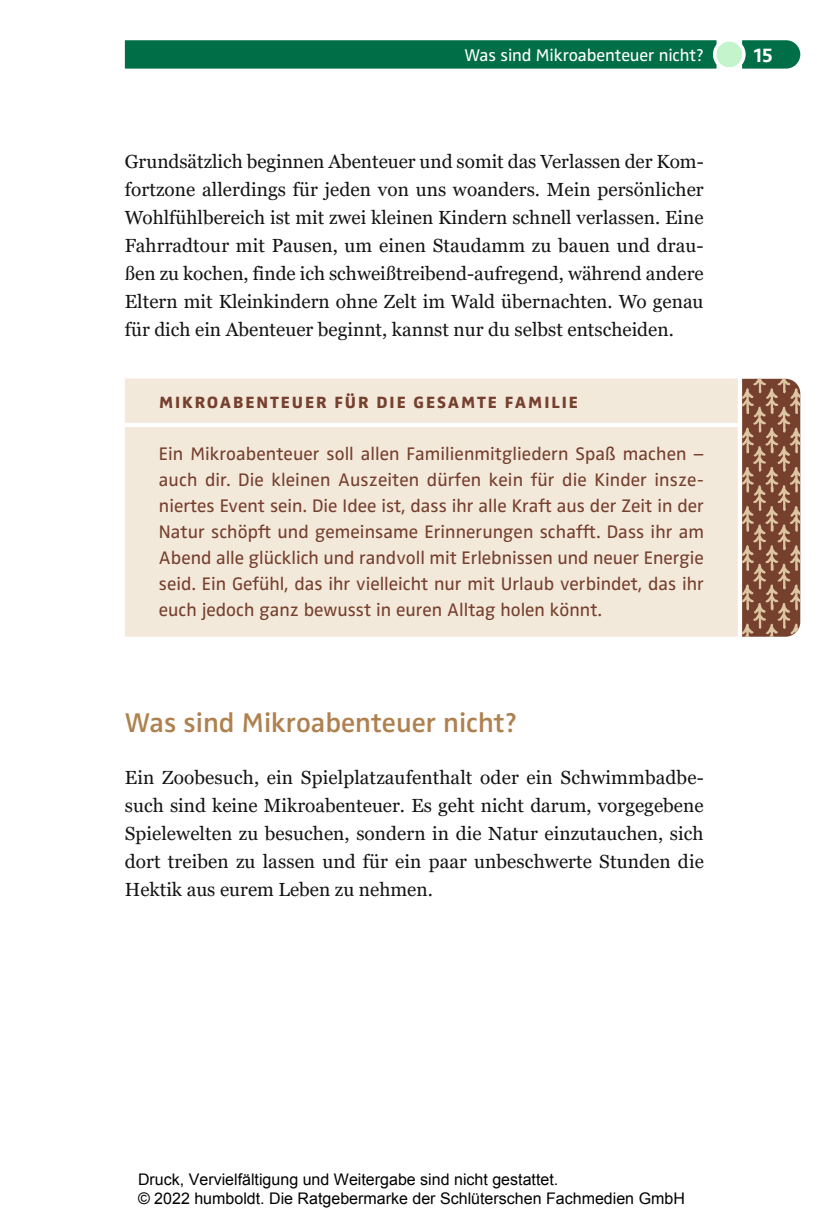
<style>
.page{position:relative;width:823px;height:1219px;background:#fff}
.page>*{position:absolute;margin:0;border:0;box-sizing:border-box;transform-origin:0 0}
.t1{font:600 28px "Zwo Pro";color:#af814f}
.t2{font:700 20.8px "Zwo Pro";color:#fff}
.t3{font:19px/28px "Georgia Pro";color:#131413;text-align:justify}
.t4{font:18.8px/26px "Zwo Pro";color:#76402e;text-align:justify}
.t5{font:17.6px "Zwo Pro";letter-spacing:-.005em;color:#fff}
.t6{font:800 16.8px "Zwo Pro";letter-spacing:.11em;color:#76402e}
.t7{font:16px/19.2px "Arial";color:#000}
</style>
<div class="page">
<div style="left:125px;top:378px;width:612px;height:259px;background:#f3e9db"></div>
<hr style="left:125px;top:423px;width:612px;height:4px;background:#fff">
<img style="left:742px;top:379px;width:57px;height:258px">
<svg style="left:125px;top:40px;width:674px;height:29px;background:#0b744e"></svg>
<div style="left:716px;top:42px;width:25px;height:25px;background:#c3f4cb;border-radius:50%"></div>
<p class="t5" style="left:464px;top:45px;width:241px">Was sind Mikroabenteuer nicht?</p>
<p class="t2" style="left:753px;top:42px;width:21px">15</p>
<p class="t3" style="left:125px;top:149px;width:580px">Grundsätzlich beginnen Abenteuer und somit das Verlassen der Kom&shy;fortzone allerdings für jeden von uns woanders. Mein persönlicher Wohlfühlbereich ist mit zwei kleinen Kindern schnell verlassen. Eine Fahrradtour mit Pausen, um einen Staudamm zu bauen und drau&shy;ßen zu kochen, finde ich schweißtreibend-aufregend, während andere Eltern mit Kleinkindern ohne Zelt im Wald übernachten. Wo genau für dich ein Abenteuer beginnt, kannst nur du selbst entscheiden.</p>
<p class="t6" style="left:159px;top:392px;width:420px">MIKROABENTEUER FÜR DIE GESAMTE FAMILIE</p>
<p class="t4" style="left:159px;top:441px;width:546px">Ein Mikroabenteuer soll allen Familienmitgliedern Spaß machen – auch dir. Die kleinen Auszeiten dürfen kein für die Kinder insze&shy;niertes Event sein. Die Idee ist, dass ihr alle Kraft aus der Zeit in der Natur schöpft und gemeinsame Erinnerungen schafft. Dass ihr am Abend alle glücklich und randvoll mit Erlebnissen und neuer Energie seid. Ein Gefühl, das ihr vielleicht nur mit Urlaub verbindet, das ihr euch jedoch ganz bewusst in euren Alltag holen könnt.</p>
<p class="t1" style="left:125px;top:707px;width:393px">Was sind Mikroabenteuer nicht?</p>
<p class="t3" style="left:125px;top:765px;width:580px">Ein Zoobesuch, ein Spielplatzaufenthalt oder ein Schwimmbadbe&shy;such sind keine Mikroabenteuer. Es geht nicht darum, vorgegebene Spielewelten zu besuchen, sondern in die Natur einzutauchen, sich dort treiben zu lassen und für ein paar unbeschwerte Stunden die Hektik aus eurem Leben zu nehmen.</p>
<p class="t7" style="left:138px;top:1170px;width:548px">Druck, Vervielfältigung und Weitergabe sind nicht gestattet.<br>© 2022 humboldt. Die Ratgebermarke der Schlüterschen Fachmedien GmbH</p>
</div>
